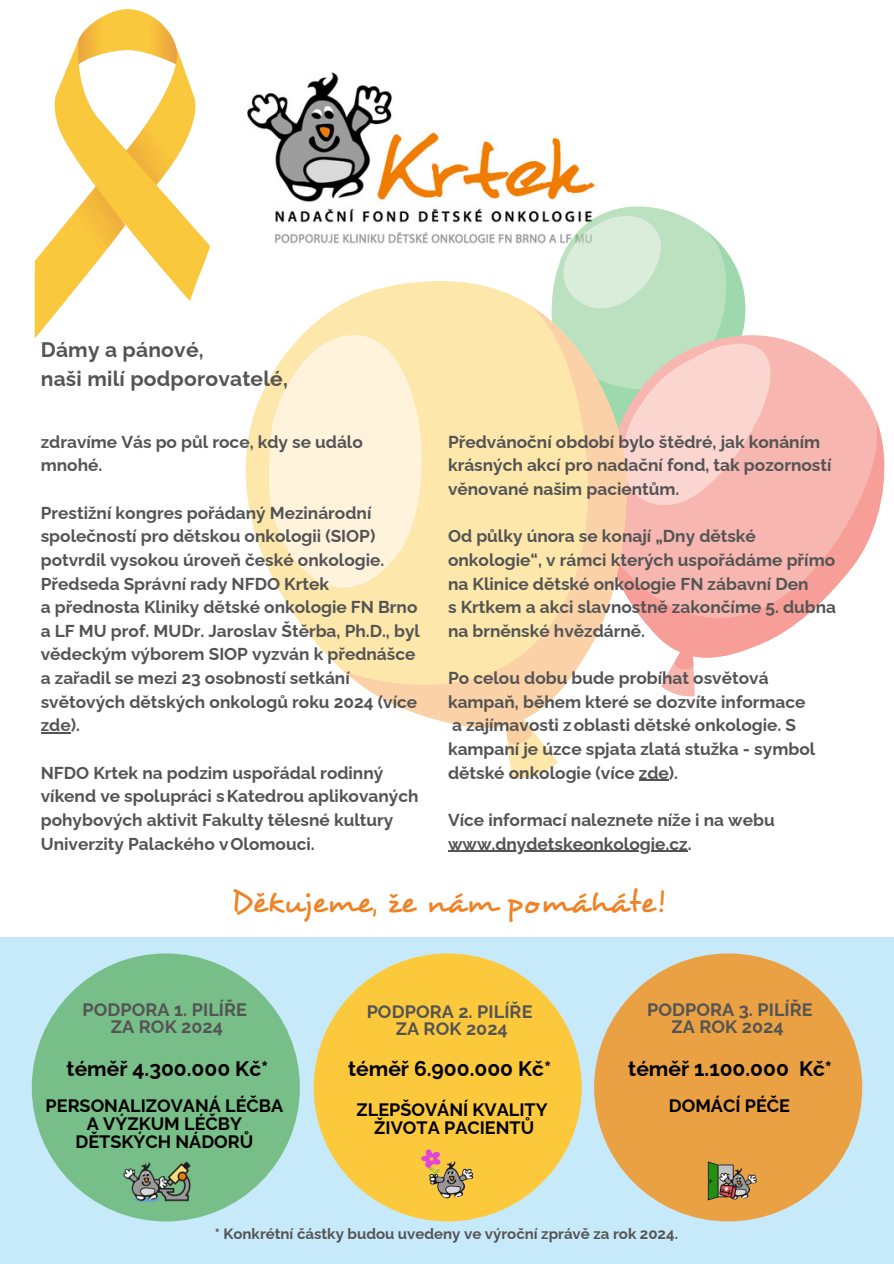
<style>
.page{position:relative;width:894px;height:1264px;background:#fff}
.page>*{position:absolute;margin:0;border:0;box-sizing:border-box;transform-origin:0 0}
.t1{font:31.5px "Desyrel";letter-spacing:.01em;color:#ef8225}
.t2{font:700 21px "Raleway";color:#000}
.t3{font:700 21px/29.2px "Raleway";letter-spacing:.01em;color:#545454}
.t4{font:700 18px/18px "Raleway";color:#000;text-align:center}
.t5{font:700 18px "Raleway";letter-spacing:.005em;color:#545454}
.t6{font:700 17.25px/23.7px "Raleway";color:#545454}
.t7{font:700 15px "Raleway";color:#545454}
</style>
<div class="page">
<img style="left:34px;top:9px;width:176px;height:330px">
<img style="left:247px;top:72px;width:348px;height:172px">
<svg style="left:549px;top:204px;width:130px;height:77px"></svg>
<svg style="left:661px;top:658px;width:33px;height:39px"></svg>
<svg style="left:771px;top:337px;width:105px;height:82px;fill:#f7b6af"></svg>
<svg style="left:628px;top:419px;width:256px;height:239px;fill:#f7b6af"></svg>
<svg style="left:556px;top:215px;width:215px;height:290px;background:#e1dccd"></svg>
<svg style="left:507px;top:730px;width:51px;height:49px"></svg>
<svg style="left:506px;top:729px;width:26px;height:15px"></svg>
<svg style="left:245px;top:281px;width:383px;height:389px"></svg>
<svg style="left:342px;top:306px;width:286px;height:423px;background:#f9e4b3"></svg>
<svg style="left:268px;top:335px;width:155px;height:254px;background:#fef0d2"></svg>
<div style="left:0;top:936px;width:893px;height:327px;background:#c7eafb"></div>
<div style="left:313px;top:953px;width:268px;height:268px;background:#fdc93c;border-radius:50%"></div>
<div style="left:32px;top:953px;width:268px;height:268px;background:#78be88;border-radius:50%"></div>
<img style="left:121px;top:1161px;width:79px;height:60px">
<div style="left:594px;top:953px;width:268px;height:268px;background:#eaa143;border-radius:50%"></div>
<img style="left:707px;top:1161px;width:50px;height:40px">
<img style="left:421px;top:1149px;width:53px;height:50px">
<hr style="left:638px;top:779px;width:30px;height:1px;background:#545454">
<hr style="left:448px;top:850px;width:239px;height:1px;background:#545454">
<hr style="left:41px;top:732px;width:30px;height:1px;background:#545454">
<p class="t3" style="left:41px;top:335px;width:248px">Dámy a pánové,<br>naši milí podporovatelé,</p>
<h3 class="t6" style="left:41px;top:430px;width:323px">zdravíme Vás po půl roce, kdy se událo mnohé.</h3>
<p class="t6" style="left:41px;top:500px;width:380px">Prestižní kongres pořádaný Mezinárodní společností pro dětskou onkologii (SIOP) potvrdil vysokou úroveň české onkologie.<br>Předseda Správní rady NFDO Krtek<br>a přednosta Kliniky dětské onkologie FN Brno a LF MU prof. MUDr. Jaroslav Štěrba, Ph.D., byl vědeckým výborem SIOP vyzván k přednášce a zařadil se mezi 23 osobností setkání světových dětských onkologů roku 2024 (více zde).</p>
<p class="t6" style="left:41px;top:760px;width:379px">NFDO Krtek na podzim uspořádal rodinný víkend ve spolupráci sKatedrou aplikovaných pohybových aktivit Fakulty tělesné kultury Univerzity Palackého vOlomouci.</p>
<h4 class="t6" style="left:448px;top:430px;width:385px">Předvánoční období bylo štědré, jak konáním krásných akcí pro nadační fond, tak pozorností věnované našim pacientům.</h4>
<h1 class="t6" style="left:448px;top:524px;width:389px">Od půlky února se konají „Dny dětské onkologie“, v rámci kterých uspořádáme přímo na Klinice dětské onkologie FN zábavní Den<br>s Krtkem a akci slavnostně zakončíme 5. dubna na brněnské hvězdárně.</h1>
<h3 class="t6" style="left:448px;top:666px;width:368px">Po celou dobu bude probíhat osvětová kampaň, během které se dozvíte informace a zajímavosti zoblasti dětské onkologie. S kampaní je úzce spjata zlatá stužka - symbol dětské onkologie (více zde).</h3>
<p class="t6" style="left:448px;top:808px;width:328px">Více informací naleznete níže i na webu</p>
<p class="t6" style="left:448px;top:831px;width:245px">www.dnydetskeonkologie.cz.</p>
<h3 class="t1" style="left:231px;top:883px;width:434px">Děkujeme, že nám pomáháte!</h3>
<h2 class="t5" style="left:82px;top:998px;width:166px">PODPORA 1. PILÍŘE</h2>
<h4 class="t5" style="left:111px;top:1015px;width:114px">ZA ROK 2024</h4>
<h4 class="t2" style="left:67px;top:1056px;width:203px">téměř 4.300.000 Kč*</h4>
<p class="t4" style="left:46px;top:1096px;width:239px">PERSONALIZOVANÁ LÉČBA<br>A VÝZKUM LÉČBY<br>DĚTSKÝCH NÁDORŮ</p>
<h3 class="t5" style="left:366px;top:1000px;width:167px">PODPORA 2. PILÍŘE</h3>
<h3 class="t5" style="left:395px;top:1017px;width:114px">ZA ROK 2024</h3>
<p class="t2" style="left:348px;top:1056px;width:205px">téměř 6.900.000 Kč*</p>
<h2 class="t4" style="left:356px;top:1100px;width:192px">ZLEPŠOVÁNÍ KVALITY<br>ŽIVOTA PACIENTŮ</h2>
<h4 class="t5" style="left:646px;top:998px;width:167px">PODPORA 3. PILÍŘE</h4>
<h4 class="t5" style="left:671px;top:1015px;width:114px">ZA ROK 2024</h4>
<h4 class="t2" style="left:628px;top:1056px;width:205px">téměř 1.100.000 Kč*</h4>
<h4 class="t4" style="left:668px;top:1096px;width:123px">DOMÁCÍ PÉČE</h4>
<h2 class="t7" style="left:214px;top:1224px;width:465px">* Konkrétní částky budou uvedeny ve výroční zprávě za rok 2024.</h2>
</div>
